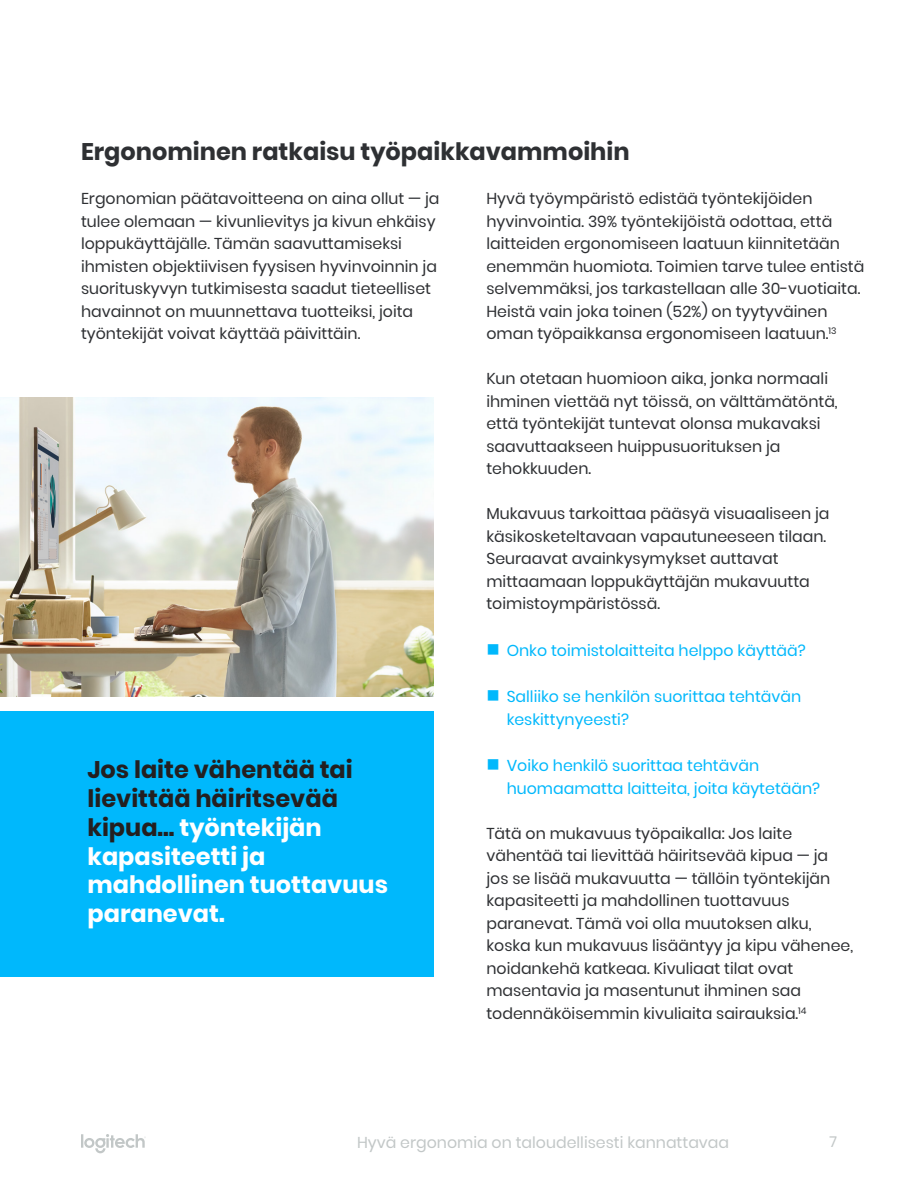
<style>
.page{position:relative;width:918px;height:1188px;background:#fff}
.page>*{position:absolute;margin:0;border:0;box-sizing:border-box;transform-origin:0 0}
.t1{font:700 24px/28.8px "Poppins";color:#fff}
.t2{font:700 24px "Poppins";color:#2e3033}
.t3{font:15.75px/22.5px "Poppins";color:#2e3033}
.t4{font:15.75px/22.5px "Poppins";color:#00b8fc}
.t5{font:15.75px "Poppins";color:#c2c7c7}
.t6{font:15px "Poppins";color:#c2c7c7}
.s1{color:#231f20}
</style>
<div class="page">
<svg style="left:81px;top:1134px;width:65px;height:19px"></svg>
<img style="left:0;top:397px;width:433px;height:300px">
<div style="left:0;top:711px;width:433px;height:265px;background:#00b8fc"></div>
<p class="t2" style="left:81px;top:138px;width:550px">Ergonominen ratkaisu työpaikkavammoihin</p>
<p class="t3" style="left:81px;top:188px;width:360px">Ergonomian päätavoitteena on aina ollut — ja tulee olemaan — kivunlievitys ja kivun ehkäisy loppukäyttäjälle. Tämän saavuttamiseksi ihmisten objektiivisen fyysisen hyvinvoinnin ja suorituskyvyn tutkimisesta saadut tieteelliset havainnot on muunnettava tuotteiksi, joita työntekijät voivat käyttää päivittäin.</p>
<p class="t3" style="left:486px;top:188px;width:380px">Hyvä työympäristö edistää työntekijöiden hyvinvointia. 39% työntekijöistä odottaa, että laitteiden ergonomiseen laatuun kiinnitetään enemmän huomiota. Toimien tarve tulee entistä selvemmäksi, jos tarkastellaan alle 30-vuotiaita.<br>Heistä vain joka toinen (52%) on tyytyväinen oman työpaikkansa ergonomiseen laatuun.<sup>13</sup></p>
<p class="t3" style="left:486px;top:368px;width:353px">Kun otetaan huomioon aika, jonka normaali ihminen viettää nyt töissä, on välttämätöntä, että työntekijät tuntevat olonsa mukavaksi saavuttaakseen huippusuorituksen ja tehokkuuden.</p>
<p class="t3" style="left:486px;top:503px;width:345px">Mukavuus tarkoittaa pääsyä visuaaliseen ja käsikosketeltavaan vapautuneeseen tilaan.<br>Seuraavat avainkysymykset auttavat mittaamaan loppukäyttäjän mukavuutta toimistoympäristössä.</p>
<p class="t4" style="left:486px;top:639px;width:321px">■ Onko toimistolaitteita helppo käyttää?</p>
<p class="t4" style="left:507px;top:686px;width:296px;text-indent:-20px">■ Salliiko se henkilön suorittaa tehtävän keskittynyeesti?</p>
<p class="t4" style="left:507px;top:755px;width:315px;text-indent:-20px">■ Voiko henkilö suorittaa tehtävän huomaamatta laitteita, joita käytetään?</p>
<p class="t3" style="left:486px;top:822px;width:368px">Tätä on mukavuus työpaikalla: Jos laite vähentää tai lievittää häiritsevää kipua — ja jos se lisää mukavuutta — tällöin työntekijän kapasiteetti ja mahdollinen tuottavuus paranevat. Tämä voi olla muutoksen alku, koska kun mukavuus lisääntyy ja kipu vähenee, noidankehä katkeaa. Kivuliaat tilat ovat masentavia ja masentunut ihminen saa todennäköisemmin kivuliaita sairauksia.<sup>14</sup></p>
<p class="t1" style="left:87px;top:756px;width:302px"><span class="s1">Jos laite vähentää tai lievittää häiritsevää kipua...</span> työntekijän kapasiteetti ja mahdollinen tuottavuus paranevat.</p>
<p class="t5" style="left:357px;top:1134px;width:374px">Hyvä ergonomia on taloudellisesti kannattavaa</p>
<p class="t6" style="left:829px;top:1134px;width:9px">7</p>
</div>
